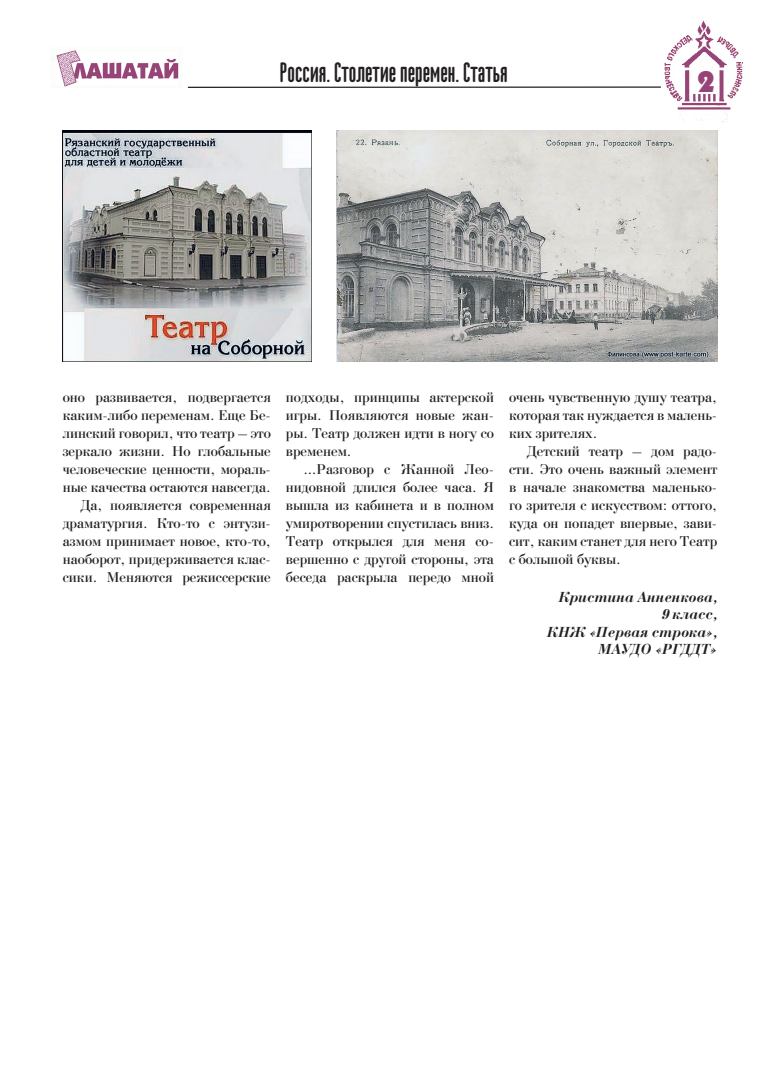
<style>
.page{position:relative;width:780px;height:1088px;background:#fff}
.page>*{position:absolute;margin:0;border:0;box-sizing:border-box;transform-origin:0 0}
.t1{font:900 30px "Kabel C";color:#974578}
.t2{font:25px "Marten Cyr";color:#231f20}
.Обычный{font:15px/18px "Bodoni C";color:#231f20;text-align:justify}
.t3{font:italic 700 15px "Bodoni C";color:#231f20}
</style>
<div class="page">
<img style="left:51px;top:50px;width:128px;height:38px">
<hr style="left:188px;top:86px;width:473px;height:2px;background:#231f20">
<img style="left:654px;top:20px;width:89px;height:103px">
<img style="left:63px;top:130px;width:248px;height:231px">
<img style="left:337px;top:130px;width:380px;height:231px">
<p class="t2" style="left:280px;top:57px;width:229px">Россия. Столетие перемен. Статья</p>
<p class="t1" style="left:697px;top:63px;width:19px">2</p>
<p class="Обычный" style="left:63px;top:388px;width:210px">оно развивается, подвергается каким-либо переменам. Еще Бе&shy;линский говорил, что театр – это зеркало жизни. Но глобальные человеческие ценности, мораль&shy;ные качества остаются навсегда.</p>
<p class="Обычный" style="left:63px;top:496px;width:210px;text-indent:18px">Да, появляется современная драматургия. Кто-то с энтузи&shy;азмом принимает новое, кто-то, наоборот, придерживается клас&shy;сики. Меняются режиссерские</p>
<p class="Обычный" style="left:286px;top:388px;width:210px">подходы, принципы актерской игры. Появляются новые жан&shy;ры. Театр должен идти в ногу со временем.</p>
<p class="Обычный" style="left:286px;top:460px;width:210px;text-indent:18px">…Разговор с Жанной Лео&shy;нидовной длился более часа. Я вышла из кабинета и в полном умиротворении спустилась вниз.<br>Театр открылся для меня со&shy;вершенно с другой стороны, эта беседа раскрыла передо мной</p>
<p class="Обычный" style="left:509px;top:388px;width:210px">очень чувственную душу театра, которая так нуждается в малень&shy;ких зрителях.</p>
<p class="Обычный" style="left:509px;top:442px;width:210px;text-indent:18px">Детский театр – дом радо&shy;сти. Это очень важный элемент в начале знакомства маленько&shy;го зрителя с искусством: оттого, куда он попадет впервые, зави&shy;сит, каким станет для него Театр с большой буквы.</p>
<p class="t3" style="left:558px;top:588px;width:160px">Кристина Анненкова,</p>
<p class="t3" style="left:660px;top:606px;width:58px">9 класс,</p>
<p class="t3" style="left:546px;top:623px;width:172px">КНЖ «Первая строка»,</p>
<p class="t3" style="left:598px;top:640px;width:120px">МАУДО «РГДДТ»</p>
</div>
